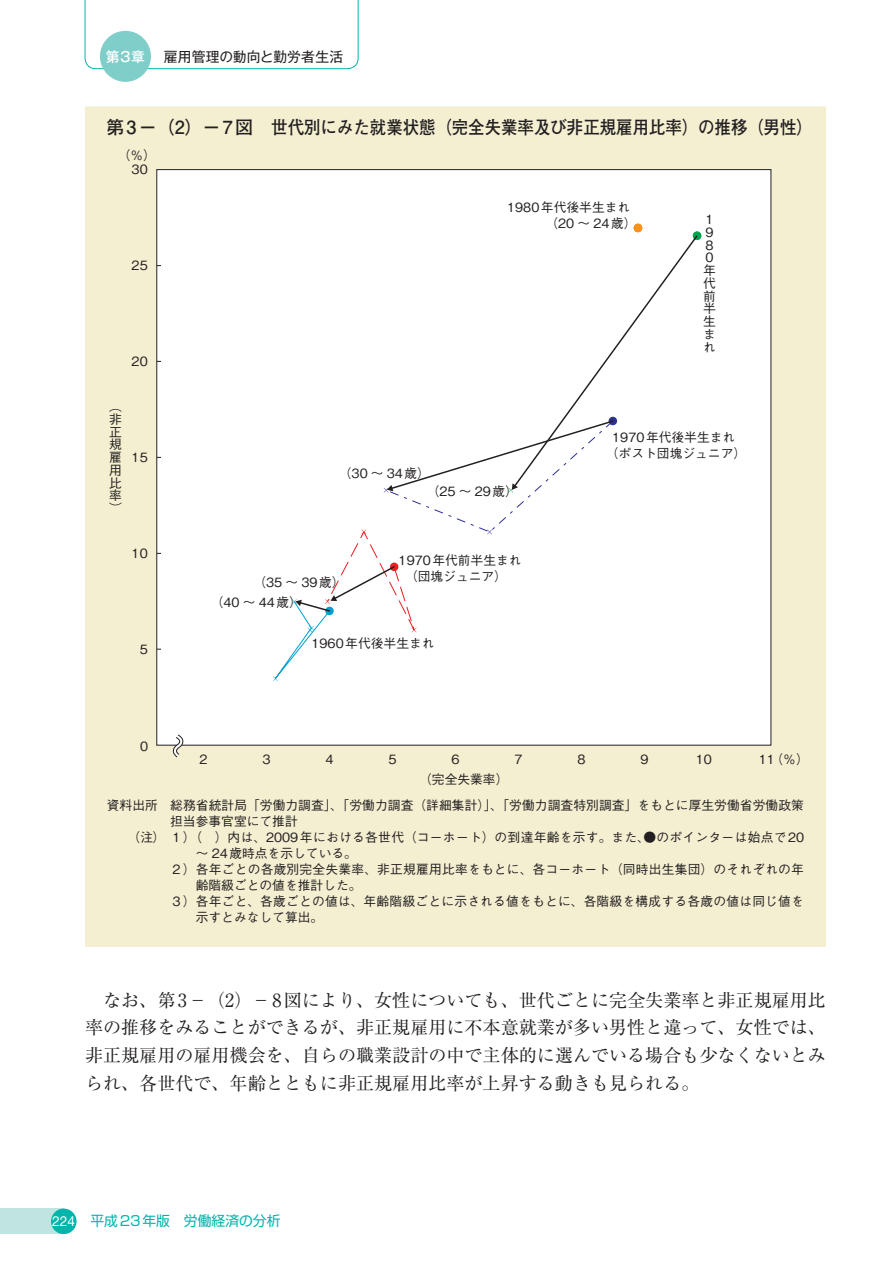
<style>
.page{position:relative;width:893px;height:1263px;background:#fff}
.page>*{position:absolute;margin:0;border:0;box-sizing:border-box;transform-origin:0 0}
.t1{font:18px/27.6px "Ryumin Pro";color:#231f20;text-align:justify}
.t2{font:700 18px "Futo Go B101 Pro";color:#231f20}
.t3{font:13.8px "Shin Go Pro";color:#00b5ac}
.t4{font:13.8px "Gothic MB101 Pro";color:#231f20}
.t5{font:500 13.8px "Gothic MB101 Pro";color:#fff}
.t6{font:500 12.75px/12.8px "Gothic BBB Pro";letter-spacing:.005em;color:#231f20}
.t7{font:500 12.75px "Gothic BBB Pro";letter-spacing:.025em;color:#231f20}
.s1{font-family:"Helvetica Neue LT Std";color:#fff}
</style>
<div class="page">
<div style="left:85px;top:106px;width:741px;height:841px;background:#f4efd1"></div>
<div style="left:157px;top:170px;width:614px;height:575px;background:#fff"></div>
<svg style="left:173px;top:734px;width:10px;height:24px"></svg>
<svg style="left:693px;top:231px;width:9px;height:9px"></svg>
<svg style="left:633px;top:223px;width:10px;height:10px"></svg>
<svg style="left:562px;top:234px;width:137px;height:191px"></svg>
<svg style="left:273px;top:419px;width:342px;height:262px"></svg>
<svg style="left:84px;top:0;width:275px;height:70px"></svg>
<div style="left:0;top:1208px;width:64px;height:26px;background:#bfe4e1"></div>
<div style="left:51px;top:1208px;width:26px;height:26px;background:#00b5ac;border-radius:50%"></div>
<div style="left:100px;top:31px;width:51px;height:51px;background:#80ceca;border-radius:50%"></div>
<p class="t5" style="left:106px;top:45px;width:41px">第3章</p>
<p class="t4" style="left:164px;top:45px;width:181px">雇用管理の動向と勤労者生活</p>
<h1 class="t2" style="left:106px;top:113px;width:708px">第 3－（2）－ 7図　世代別にみた就業状態（完全失業率及び非正規雇用比率）の推移（男性）</h1>
<p class="t6" style="left:118px;top:147px;width:40px">（％）</p>
<p class="t6" style="left:132px;top:162px;width:18px">30</p>
<p class="t6" style="left:132px;top:257px;width:18px">25</p>
<p class="t6" style="left:132px;top:353px;width:18px">20</p>
<p class="t6" style="left:109px;top:398px;width:14px;text-align:justify">（非正規雇用比率）</p>
<p class="t6" style="left:132px;top:449px;width:18px">15</p>
<p class="t6" style="left:132px;top:545px;width:18px">10</p>
<p class="t6" style="left:140px;top:641px;width:10px">5</p>
<p class="t6" style="left:140px;top:738px;width:10px">0</p>
<p class="t6" style="left:545px;top:198px;width:93px;line-height:15.9px;text-indent:-38px">1980年代後半生まれ（20 ～ 24歳）</p>
<p class="t6" style="left:703px;top:211px;width:14px">１<br>９<br>８<br>０年代前半生まれ</p>
<p class="t6" style="left:339px;top:465px;width:93px">（30 ～ 34歳）</p>
<p class="t6" style="left:427px;top:483px;width:93px">（25 ～ 29歳）</p>
<p class="t6" style="left:211px;top:570px;width:135px;line-height:20px;text-indent:43px">（35 ～ 39歳）（40 ～ 44歳）</p>
<p class="t6" style="left:399px;top:551px;width:125px;line-height:15.9px">1970年代前半生まれ　（団塊ジュニア）</p>
<p class="t6" style="left:312px;top:636px;width:125px">1960年代後半生まれ</p>
<p class="t6" style="left:606px;top:428px;width:142px;line-height:15.9px;text-align:center">1970年代後半生まれ<br>（ポスト団塊ジュニア）</p>
<p class="t6" style="left:199px;top:751px;width:10px">2</p>
<p class="t6" style="left:262px;top:751px;width:10px">3</p>
<p class="t6" style="left:325px;top:751px;width:10px">4</p>
<p class="t6" style="left:388px;top:751px;width:10px">5</p>
<p class="t6" style="left:451px;top:751px;width:10px">6</p>
<p class="t6" style="left:514px;top:751px;width:10px">7</p>
<p class="t6" style="left:578px;top:751px;width:10px">8</p>
<p class="t6" style="left:641px;top:751px;width:10px">9</p>
<p class="t6" style="left:696px;top:751px;width:18px">10</p>
<p class="t6" style="left:759px;top:751px;width:18px">11</p>
<p class="t6" style="left:419px;top:772px;width:91px">（完全失業率）</p>
<p class="t6" style="left:770px;top:751px;width:40px">（％）</p>
<p class="t6" style="left:170px;top:797px;width:635px">総務省統計局「労働力調査」、「労働力調査（詳細集計）」、「労働力調査特別調査」をもとに厚生労働省労働政策</p>
<p class="t6" style="left:170px;top:813px;width:129px">担当参事官室にて推計</p>
<p class="t7" style="left:107px;top:827px;width:699px">　　（注）１）（　）内は、2009年における各世代（コーホート）の到達年齢を示す。また、●のポインターは始点で20</p>
<p class="t6" style="left:196px;top:845px;width:163px">～ 24歳時点を示している。</p>
<p class="t6" style="left:170px;top:861px;width:635px">２）各年ごとの各歳別完全失業率、非正規雇用比率をもとに、各コーホート（同時出生集団）のそれぞれの年</p>
<p class="t6" style="left:196px;top:877px;width:167px">齢階級ごとの値を推計した。</p>
<p class="t6" style="left:170px;top:893px;width:635px">３）各年ごと、各歳ごとの値は、年齢階級ごとに示される値をもとに、各階級を構成する各歳の値は同じ値を</p>
<p class="t6" style="left:196px;top:909px;width:129px">示すとみなして算出。</p>
<p class="t6" style="left:107px;top:797px;width:53px">資料出所</p>
<h1 class="t1" style="left:85px;top:985px;width:742px;text-indent:18px">なお、第 3−（2）− 8図により、女性についても、世代ごとに完全失業率と非正規雇用比率の推移をみることができるが、非正規雇用に不本意就業が多い男性と違って、女性では、非正規雇用の雇用機会を、自らの職業設計の中で主体的に選んでいる場合も少なくないとみられ、各世代で、年齢とともに非正規雇用比率が上昇する動きも見られる。</h1>
<p class="t3" style="left:52px;top:1210px;width:230px"><span class="s1">224</span> 平成23年版　労働経済の分析</p>
</div>
